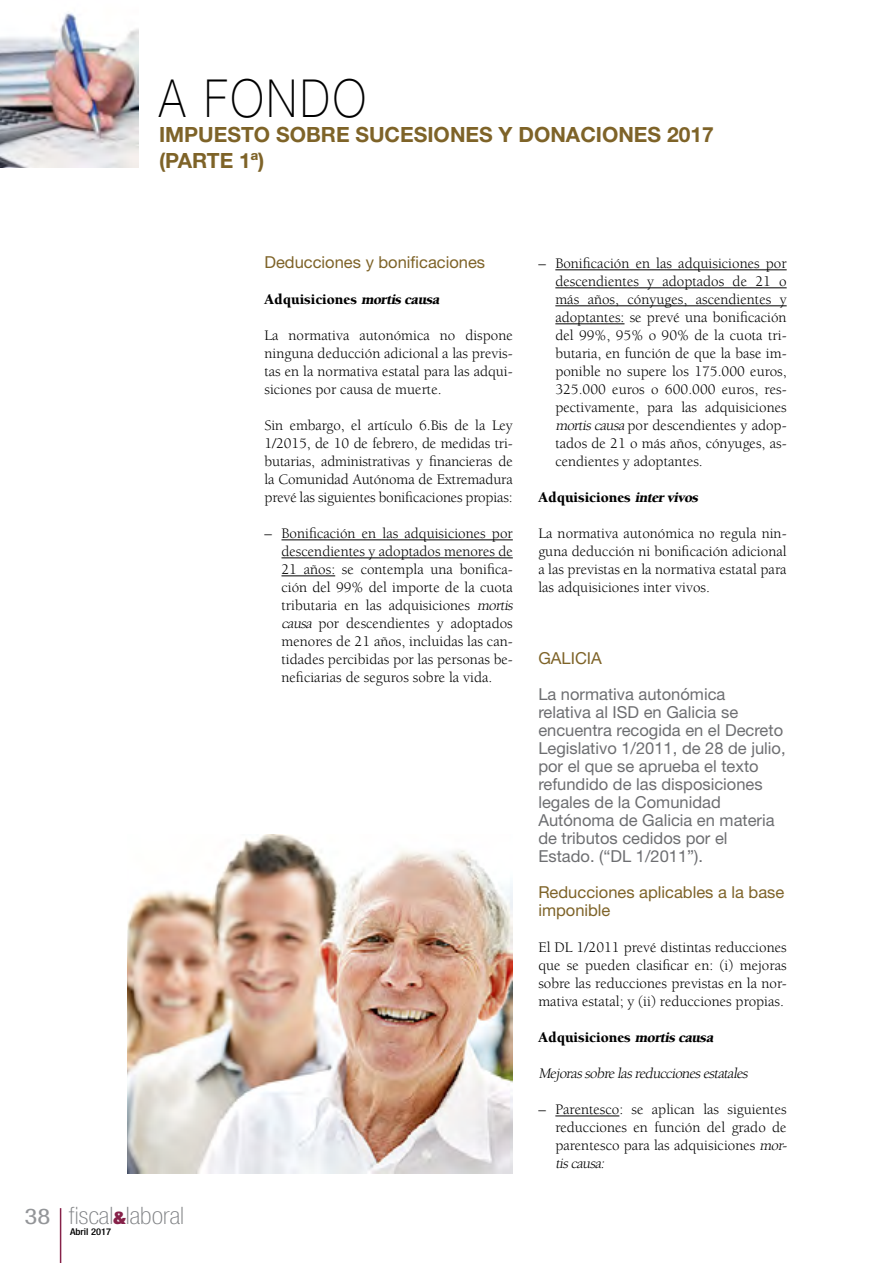
<style>
.page{position:relative;width:893px;height:1263px;background:#fff}
.page>*{position:absolute;margin:0;border:0;box-sizing:border-box;transform-origin:0 0}
.t1{font:100 52.5px "Helvetica Neue LT Std";letter-spacing:.08em;color:#000;scale:.84 1}
.t2{font:100 condensed 24px "Helvetica Neue LT Std";color:#808285;scale:1.12 1}
.t3{font:condensed 21.6px "Helvetica Neue LT Std";color:#939598;scale:1.25 1}
.t4{font:700 21px/25.2px "Helvetica Neue LT Std";color:#7e6328}
.t5{font:16.5px/18px "Helvetica Neue LT Std";color:#6d6e71}
.t6{font:16.5px/18px "Helvetica Neue LT Std";color:#7e6328}
.t7{font:15px/18px "Berkeley Std";color:#000;text-align:justify}
.t8{font:900 15px "Berkeley Std";color:#000}
.t9{font:italic 15px "Berkeley Std";color:#000}
.t10{font:500 condensed 9.3px "Helvetica Neue LT Std";color:#000;scale:1.12 1}
.s1{font-weight:900;font-size:17.4px;color:#862149}
.s2{font-style:italic}
</style>
<div class="page">
<hr style="left:60px;top:1208px;width:1px;height:55px;background:#862149">
<img style="left:0;top:13px;width:138px;height:155px">
<hr style="left:281px;top:539px;width:232px;height:1px;background:#000">
<hr style="left:281px;top:557px;width:232px;height:1px;background:#000">
<hr style="left:281px;top:575px;width:54px;height:1px;background:#000">
<hr style="left:555px;top:269px;width:232px;height:1px;background:#000">
<hr style="left:555px;top:287px;width:232px;height:1px;background:#000">
<hr style="left:555px;top:305px;width:232px;height:1px;background:#000">
<hr style="left:555px;top:323px;width:69px;height:1px;background:#000">
<hr style="left:555px;top:1115px;width:64px;height:1px;background:#000">
<img style="left:128px;top:835px;width:385px;height:338px">
<h1 class="t1" style="left:159px;top:68px;width:248px">A FONDO</h1>
<h3 class="t4" style="left:159px;top:122px;width:556px">IMPUESTO SOBRE SUCESIONES Y DONACIONES 2017 (PARTE 1ª)</h3>
<h3 class="t3" style="left:24px;top:1203px;width:22px">38</h3>
<h2 class="t2" style="left:69px;top:1202px;width:104px">fiscal<span class="s1">&amp;</span>laboral</h2>
<p class="t10" style="left:70px;top:1226px;width:38px">Abril 2017</p>
<p class="t6" style="left:264px;top:253px;width:222px">Deducciones y bonificaciones</p>
<p class="t8" style="left:264px;top:292px;width:180px">Adquisiciones <span class="s2">mortiscausa</span></p>
<p class="t7" style="left:264px;top:327px;width:250px">La normativa autonómica no dispone ninguna deducción adicional a las previs&shy;tas en la normativa estatal para las adqui&shy;siciones por causa de muerte.</p>
<p class="t7" style="left:264px;top:417px;width:250px">Sin embargo, el artículo 6.Bis de la Ley 1/2015, de 10 de febrero, de medidas tri&shy;butarias, administrativas y financieras de la Comunidad Autónoma de Extremadura prevé las siguientes bonificaciones propias:</p>
<p class="t7" style="left:281px;top:525px;width:236px;text-align:left;text-indent:-17px">– Bonificación en las adquisiciones por descendientes y adoptados menores de 21 años: se contempla una bonifica&shy;ción del 99% del importe de la cuota tributaria en las adquisiciones <span class="s2">mortis causa</span> por descendientes y adoptados menores de 21 años, incluidas las can&shy;tidades percibidas por las personas be&shy;neficiarias de seguros sobre la vida.</p>
<p class="t7" style="left:555px;top:255px;width:233px;text-indent:-17px">– Bonificación en las adquisiciones por descendientes y adoptados de 21 o más años, cónyuges, ascendientes y adoptantes: se prevé una bonificación del 99%, 95% o 90% de la cuota tri&shy;butaria, en función de que la base im&shy;ponible no supere los 175.000 euros, 325.000 euros o 600.000 euros, res&shy;pectivamente, para las adquisiciones <span class="s2">mortiscausa</span>por descendientes y adop&shy;tados de 21 o más años, cónyuges, as&shy;cendientes y adoptantes.</p>
<p class="t8" style="left:538px;top:490px;width:164px">Adquisiciones <span class="s2">intervivos</span></p>
<p class="t7" style="left:538px;top:525px;width:250px">La normativa autonómica no regula nin&shy;guna deducción ni bonificación adicional a las previstas en la normativa estatal para las adquisiciones inter vivos.</p>
<p class="t6" style="left:538px;top:649px;width:65px">GALICIA</p>
<p class="t5" style="left:538px;top:685px;width:249px">La normativa autonómica<br>relativa al ISD en Galicia se encuentra recogida en el Decreto<br>Legislativo 1/2011, de 28 de julio, por el que se aprueba el texto refundido de las disposiciones legales de la Comunidad<br>Autónoma de Galicia en materia de tributos cedidos por el<br>Estado. (“DL 1/2011”).</p>
<p class="t6" style="left:538px;top:883px;width:247px">Reducciones aplicables a la base imponible</p>
<p class="t7" style="left:538px;top:939px;width:250px">El DL 1/2011 prevé distintas reducciones que se pueden clasificar en: (i) mejoras sobre las reducciones previstas en la nor&shy;mativa estatal; y (ii) reducciones propias.</p>
<p class="t8" style="left:538px;top:1030px;width:180px">Adquisiciones <span class="s2">mortiscausa</span></p>
<p class="t9" style="left:538px;top:1066px;width:214px">Mej orassobrelasreduccionesestatales</p>
<p class="t7" style="left:555px;top:1101px;width:236px;text-align:left;text-indent:-17px">– Parentesco: se aplican las siguientes reducciones en función del grado de parentesco para las adquisiciones <span class="s2">mor&shy;tiscausa:</span></p>
</div>
